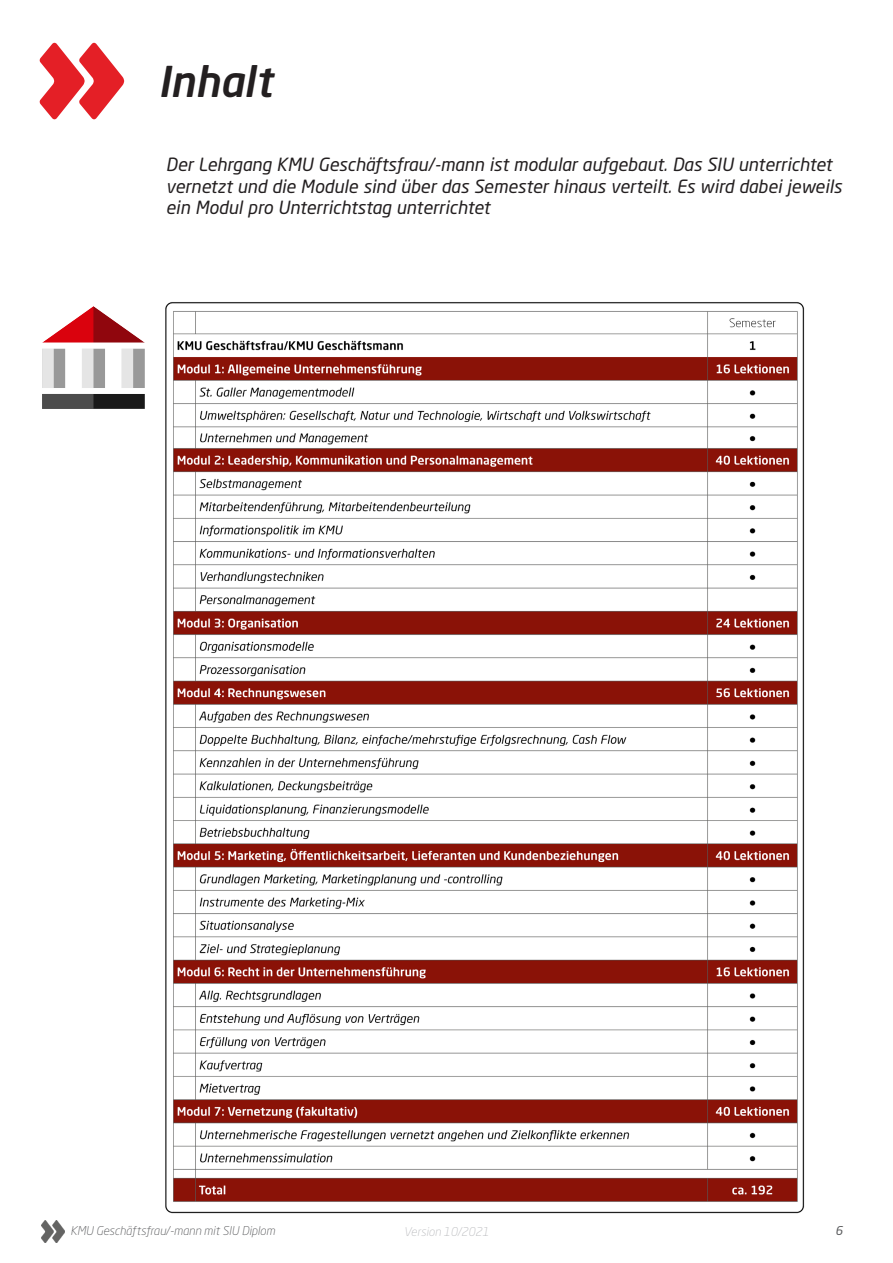
<style>
.page{position:relative;width:893px;height:1263px;background:#fff}
.page>*{position:absolute;margin:0;border:0;box-sizing:border-box;transform-origin:0 0}
.t1{font:italic 500 42px "Neo Sans W1 G";color:#231f20}
._06_Untertitel_roter{font:italic 18px/21.6px "Neo Sans W1 G";color:#231f20}
.t2{font:italic 300 12px "Neo Sans W1 G";color:#57585a}
.t3{font:italic 300 12px "Neo Sans W1 G";color:#bcbdc0}
.t4{font:italic 12px "Neo Sans Std";color:#57585a}
</style>
<div class="page">
<img style="left:41px;top:1221px;width:24px;height:21px">
<svg style="left:40px;top:43px;width:84px;height:76px"></svg>
<img style="left:132px;top:302px;width:673px;height:912px">
<img style="left:43px;top:306px;width:102px;height:102px">
<p class="t1" style="left:158px;top:55px;width:115px">Inhalt</p>
<p class="_06_Untertitel_roter" style="left:166px;top:153px;width:678px">Der Lehrgang KMU Geschäftsfrau/-mann ist modular aufgebaut. Das SIU unterrichtet vernetzt und die Module sind über das Semester hinaus verteilt. Es wird dabei jeweils ein Modul pro Unterrichtstag unterrichtet</p>
<p class="t2" style="left:71px;top:1223px;width:206px">KMU Geschäftsfrau/-mann mit SIU Diplom</p>
<p class="t3" style="left:404px;top:1224px;width:87px">Version 10/2021</p>
<p class="t4" style="left:836px;top:1223px;width:9px">6</p>
</div>
